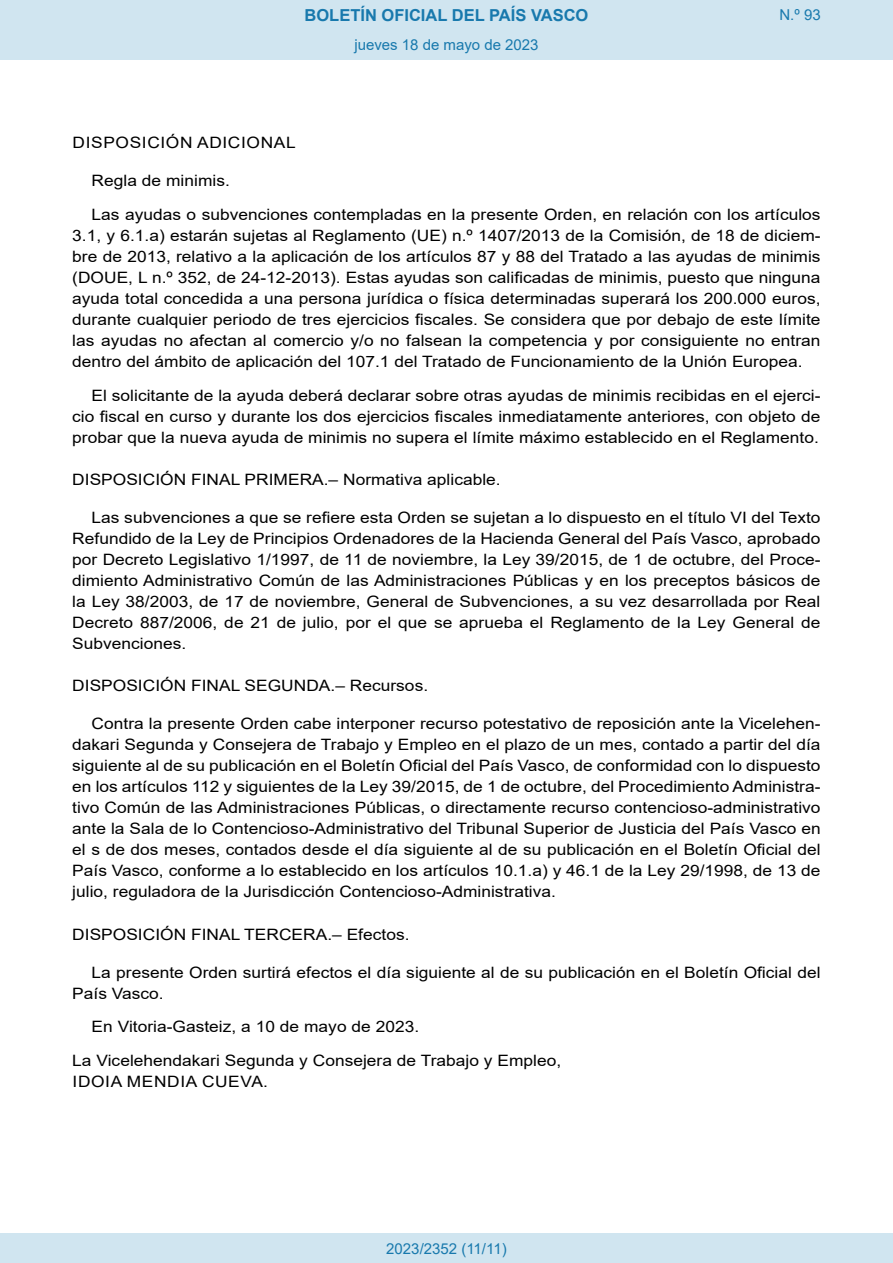
<style>
.page{position:relative;width:893px;height:1263px;background:#fff}
.page>*{position:absolute;margin:0;border:0;box-sizing:border-box;transform-origin:0 0}
.t1{font:700 16.5px "Arial";color:#1879ad}
.BOPVDetalle{font:15.6px/21px "Arial";color:#000;text-align:justify;scale:1.11 1}
.BOPVDisposicionTitul{font:15.6px "Arial";color:#000;scale:1.11 1}
.BOPVFirmaPuesto{font:15.6px "Arial";color:#000;scale:1.11 1}
.BOPVFirmaLugFec{font:15.6px "Arial";color:#000;scale:1.11 1}
.BOPVDisposicion{font:15.6px "Arial";letter-spacing:.035em;color:#000;scale:1.11 1}
.BOPVFirmaNombre{font:15.6px "Arial";letter-spacing:.035em;color:#000;scale:1.11 1}
.Paginacion_Centro{font:15px "Arial";color:#1879ad}
</style>
<div class="page">
<div style="left:0;top:0;width:893px;height:60px;background:#d0e5f0"></div>
<div style="left:0;top:1233px;width:893px;height:30px;background:#d0e5f0"></div>
<p class="t1" style="left:305px;top:3px;width:285px">BOLETÍN OFICIAL DEL PAÍS VASCO</p>
<p class="Paginacion_Centro" style="left:354px;top:35px;width:186px">jueves 18 de mayo de 2023</p>
<p class="Paginacion_Centro" style="left:779px;top:5px;width:43px">N.º 93</p>
<p class="BOPVDisposicion" style="left:73px;top:132px;width:202px">DISPOSICIÓN ADICIONAL</p>
<p class="BOPVDetalle" style="left:92px;top:170px;width:126px">Regla de minimis.</p>
<p class="BOPVDetalle" style="left:72px;top:204px;width:676px;text-indent:19px">Las ayudas o subvenciones contempladas en la presente Orden, en relación con los artículos 3.1, y 6.1.a) estarán sujetas al Reglamento (UE) n.º 1407/2013 de la Comisión, de 18 de diciem&shy;bre de 2013, relativo a la aplicación de los artículos 87 y 88 del Tratado a las ayudas de minimis (DOUE, L n.º 352, de 24-12-2013). Estas ayudas son calificadas de minimis, puesto que ninguna ayuda total concedida a una persona jurídica o física determinadas superará los 200.000 euros, durante cualquier periodo de tres ejercicios fiscales. Se considera que por debajo de este límite las ayudas no afectan al comercio y/o no falsean la competencia y por consiguiente no entran dentro del ámbito de aplicación del 107.1 del Tratado de Funcionamiento de la Unión Europea.</p>
<p class="BOPVDetalle" style="left:72px;top:385px;width:676px;text-indent:19px">El solicitante de la ayuda deberá declarar sobre otras ayudas de minimis recibidas en el ejerci&shy;cio fiscal en curso y durante los dos ejercicios fiscales inmediatamente anteriores, con objeto de probar que la nueva ayuda de minimis no supera el límite máximo establecido en el Reglamento.</p>
<p class="BOPVDisposicionTitul" style="left:72px;top:469px;width:387px">DISPOSICIÓN FINAL PRIMERA.– Normativa aplicable.</p>
<p class="BOPVDetalle" style="left:72px;top:507px;width:676px;text-indent:19px">Las subvenciones a que se refiere esta Orden se sujetan a lo dispuesto en el título VI del Texto Refundido de la Ley de Principios Ordenadores de la Hacienda General del País Vasco, aprobado por Decreto Legislativo 1/1997, de 11 de noviembre, la Ley 39/2015, de 1 de octubre, del Proce&shy;dimiento Administrativo Común de las Administraciones Públicas y en los preceptos básicos de la Ley 38/2003, de 17 de noviembre, General de Subvenciones, a su vez desarrollada por Real Decreto 887/2006, de 21 de julio, por el que se aprueba el Reglamento de la Ley General de Subvenciones.</p>
<p class="BOPVDisposicionTitul" style="left:72px;top:675px;width:322px">DISPOSICIÓN FINAL SEGUNDA.– Recursos.</p>
<p class="BOPVDetalle" style="left:72px;top:713px;width:676px;text-indent:19px">Contra la presente Orden cabe interponer recurso potestativo de reposición ante la Vicelehen&shy;dakari Segunda y Consejera de Trabajo y Empleo en el plazo de un mes, contado a partir del día siguiente al de su publicación en el Boletín Oficial del País Vasco, de conformidad con lo dispuesto en los artículos 112 y siguientes de la Ley 39/2015, de 1 de octubre, del Procedimiento Administra&shy;tivo Común de las Administraciones Públicas, o directamente recurso contencioso-administrativo ante la Sala de lo Contencioso-Administrativo del Tribunal Superior de Justicia del País Vasco en el s de dos meses, contados desde el día siguiente al de su publicación en el Boletín Oficial del País Vasco, conforme a lo establecido en los artículos 10.1.a) y 46.1 de la Ley 29/1998, de 13 de julio, reguladora de la Jurisdicción Contencioso-Administrativa.</p>
<p class="BOPVDisposicionTitul" style="left:72px;top:923px;width:305px">DISPOSICIÓN FINAL TERCERA.– Efectos.</p>
<p class="BOPVDetalle" style="left:72px;top:961px;width:676px;text-indent:19px">La presente Orden surtirá efectos el día siguiente al de su publicación en el Boletín Oficial del<br>País Vasco.</p>
<p class="BOPVFirmaLugFec" style="left:92px;top:1016px;width:297px">En Vitoria-Gasteiz, a 10 de mayo de 2023.</p>
<p class="BOPVFirmaPuesto" style="left:72px;top:1050px;width:442px">La Vicelehendakari Segunda y Consejera de Trabajo y Empleo,</p>
<p class="BOPVFirmaNombre" style="left:73px;top:1071px;width:178px">IDOIA MENDIA CUEVA.</p>
<p class="Paginacion_Centro" style="left:386px;top:1238px;width:122px">2023/2352 (11/11)</p>
</div>
